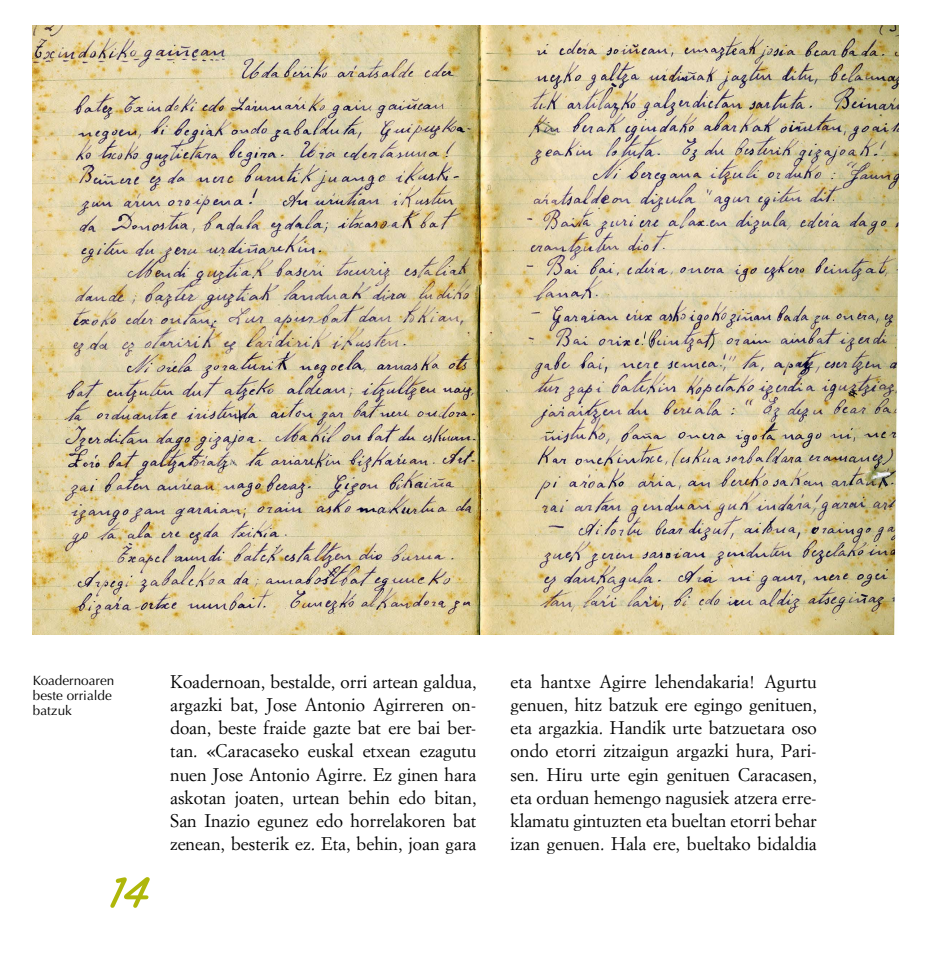
<style>
.page{position:relative;width:936px;height:978px;background:#fff}
.page>*{position:absolute;margin:0;border:0;box-sizing:border-box;transform-origin:0 0}
.t1{font:54px "Santa Fe Let Plain";color:#afb70a}
.t2{font:18px/23.2px "Simoncini Garamond";color:#000;text-align:justify}
.t3{font:13.5px/15px "Optima";color:#000}
</style>
<div class="page">
<img style="left:33px;top:26px;width:865px;height:608px">
<p class="t3" style="left:33px;top:673px;width:83px">Koadernoaren beste orrialde batzuk</p>
<h1 class="t1" style="left:110px;top:871px;width:40px">14</h1>
<p class="t2" style="left:170px;top:669px;width:308px">Koadernoan, bestalde, orri artean galdua, argazki bat, Jose Antonio Agirreren on&shy;doan, beste fraide gazte bat ere bai ber&shy;tan. «Caracaseko euskal etxean ezagutu nuen Jose Antonio Agirre. Ez ginen hara askotan joaten, urtean behin edo bitan, San Inazio egunez edo horrelakoren bat zenean, besterik ez. Eta, behin, joan gara</p>
<p class="t2" style="left:510px;top:669px;width:308px">eta hantxe Agirre lehendakaria! Agurtu genuen, hitz batzuk ere egingo genituen, eta argazkia. Handik urte batzuetara oso ondo etorri zitzaigun argazki hura, Pari&shy;sen. Hiru urte egin genituen Caracasen, eta orduan hemengo nagusiek atzera erre&shy;klamatu gintuzten eta bueltan etorri behar izan genuen. Hala ere, bueltako bidaldia</p>
</div>
